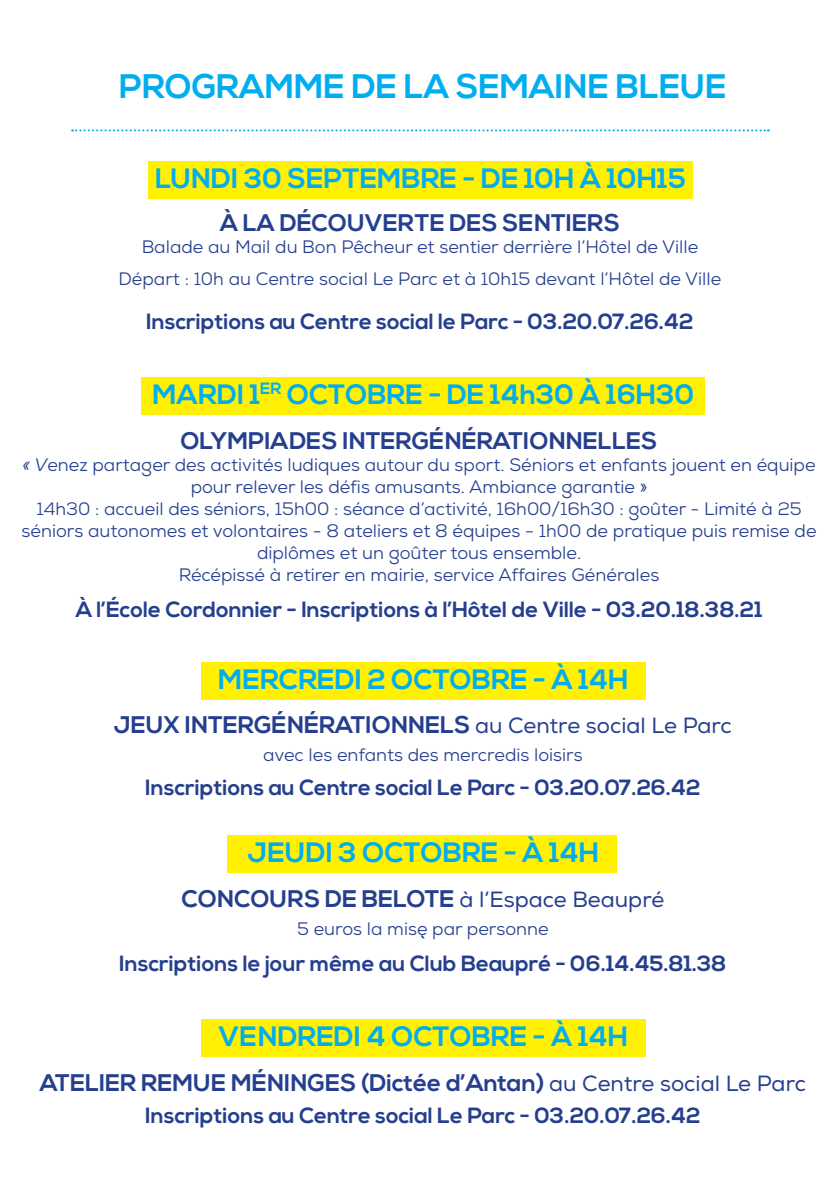
<style>
.page{position:relative;width:840px;height:1191px;background:#fff}
.page>*{position:absolute;margin:0;border:0;box-sizing:border-box;transform-origin:0 0}
.t1{font:700 34px "Nexa";color:#00aeef}
.t2{font:700 28px "Nexa";color:#00aeef}
.t3{font:700 24px "Nexa";color:#253f8e}
.t4{font:700 22px "Nexa";color:#253f8e}
.t5{font:22px "Nexa";color:#253f8e}
.t6{font:18px/22px "Nexa";color:#253f8e;text-align:center}
.s1{font-style:italic}
.s2{font-weight:400;font-size:22px}
</style>
<div class="page">
<div style="left:147px;top:161px;width:545px;height:38px;background:#fff101"></div>
<svg style="left:72px;top:129px;width:696px;height:2px"></svg>
<div style="left:141px;top:377px;width:563px;height:37px;background:#fff101"></div>
<div style="left:201px;top:662px;width:444px;height:38px;background:#fff101"></div>
<div style="left:227px;top:835px;width:389px;height:37px;background:#fff101"></div>
<div style="left:201px;top:1019px;width:444px;height:37px;background:#fff101"></div>
<p class="t1" style="left:119px;top:66px;width:609px">PROGRAMME DE LA SEMAINE BLEUE</p>
<p class="t2" style="left:155px;top:162px;width:532px">LUNDI 30 SEPTEMBRE - DE 10H À 10H15</p>
<p class="t3" style="left:220px;top:208px;width:401px">À LA DÉCOUVERTE DES SENTIERS</p>
<p class="t6" style="left:142px;top:235px;width:557px">Balade au Mail du Bon Pêcheur et sentier derrière l’Hôtel de Ville</p>
<p class="t6" style="left:118px;top:267px;width:604px">Départ : 10h au Centre social Le Parc et à 10h15 devant l’Hôtel de Ville</p>
<p class="t4" style="left:146px;top:308px;width:548px">Inscriptions au Centre social le Parc - 03.20.07.26.42</p>
<p class="t2" style="left:152px;top:378px;width:543px">MARDI 1<sup>ER</sup> OCTOBRE - DE 14h30 À 16H30</p>
<p class="t3" style="left:181px;top:426px;width:478px">OLYMPIADES INTERGÉNÉRATIONNELLES</p>
<p class="t6" style="left:22px;top:453px;width:794px"><span class="s1">« V</span>enez partager des activités ludiques autour du sport. Séniors et enfants jouent en équipe</p>
<p class="t6" style="left:190px;top:475px;width:458px">pour relever les défis amusants. Ambiance garantie »</p>
<p class="t6" style="left:22px;top:497px;width:796px">14h30 : accueil des séniors, 15h00 : séance d’activité, 16h00/16h30 : goûter - Limité à 25 séniors autonomes et volontaires - 8 ateliers et 8 équipes - 1h00 de pratique puis remise de diplômes et un goûter tous ensemble.</p>
<p class="t6" style="left:178px;top:563px;width:482px">Récépissé à retirer en mairie, service Affaires Générales</p>
<p class="t4" style="left:76px;top:596px;width:688px">À l’École Cordonnier - Inscriptions à l’Hôtel de Ville - 03.20.18.38.21</p>
<p class="t2" style="left:218px;top:663px;width:411px">MERCREDI 2 OCTOBRE - À 14H</p>
<p class="t3" style="left:114px;top:711px;width:619px">JEUX INTERGÉNÉRATIONNELS <span class="s2">au Centre social Le Parc</span></p>
<p class="t6" style="left:263px;top:744px;width:321px">avec les enfants des mercredis loisirs</p>
<p class="t4" style="left:145px;top:775px;width:556px">Inscriptions au Centre social Le Parc - 03.20.07.26.42</p>
<p class="t2" style="left:247px;top:836px;width:353px">JEUDI 3 OCTOBRE - À 14H</p>
<p class="t3" style="left:181px;top:885px;width:484px">CONCOURS DE BELOTE <span class="s2">à l’Espace Beaupré</span></p>
<p class="t6" style="left:297px;top:918px;width:253px">5 euros la mise par personne</p>
<p class="t5" style="left:420px;top:930px;width:7px">`</p>
<p class="t4" style="left:119px;top:951px;width:608px">Inscriptions le jour même au Club Beaupré - 06.14.45.81.38</p>
<p class="t2" style="left:218px;top:1020px;width:411px">VENDREDI 4 OCTOBRE - À 14H</p>
<p class="t3" style="left:40px;top:1069px;width:767px">ATELIER REMUE MÉNINGES (Dictée d’Antan) <span class="s2">au Centre social Le Parc</span></p>
<p class="t4" style="left:145px;top:1103px;width:556px">Inscriptions au Centre social Le Parc - 03.20.07.26.42</p>
</div>
